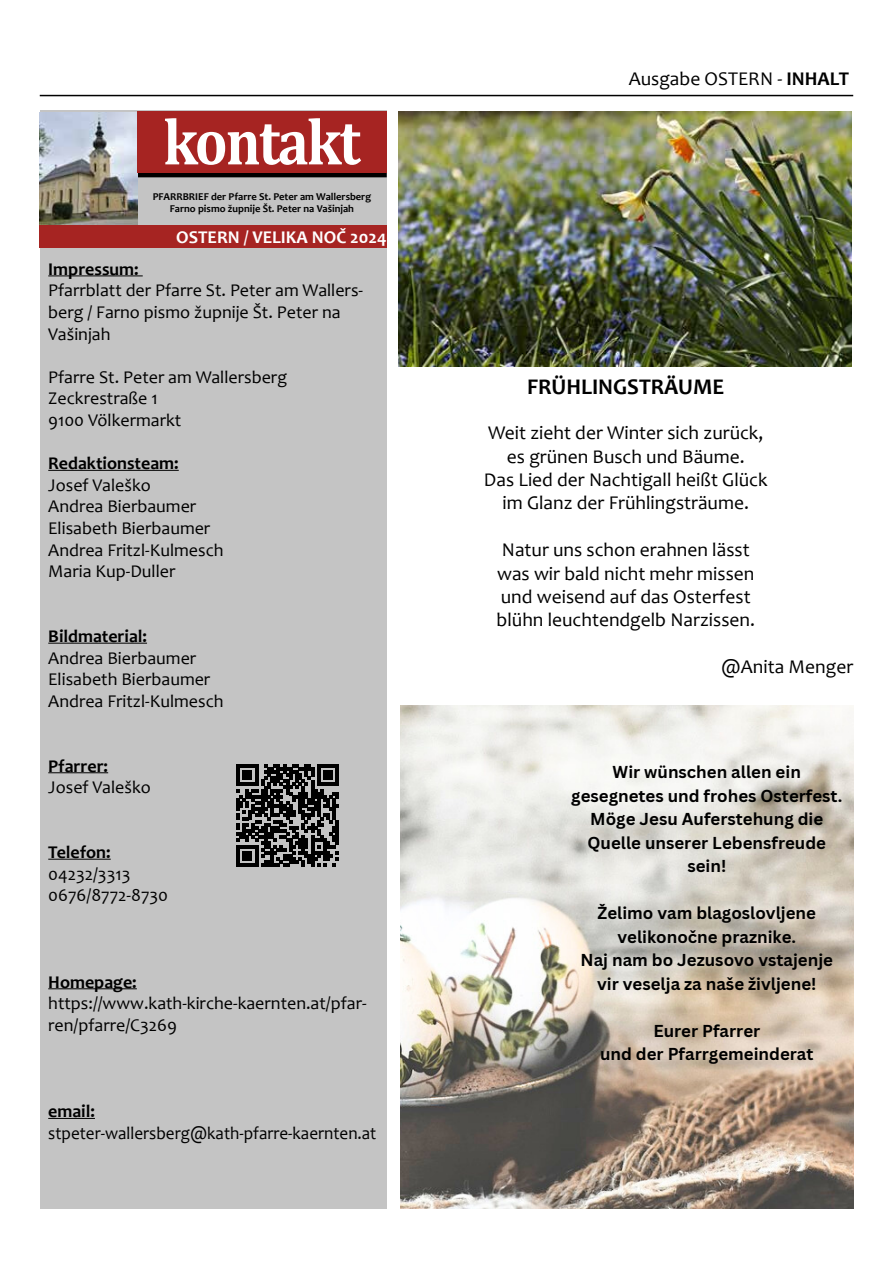
<style>
.page{position:relative;width:893px;height:1263px;background:#fff}
.page>*{position:absolute;margin:0;border:0;box-sizing:border-box;transform-origin:0 0}
.t1{font:700 66px "Cambria";letter-spacing:-.035em;color:#fff;scale:.88 1}
.t2{font:700 22.5px "Candara";color:#000}
.t3{font:19.5px/23.4px "Candara";color:#000;text-align:center}
.t4{font:18px/21.6px "Candara";color:#000}
.t5{font:700 18px "Candara";color:#000}
.t6{font:18px "Candara";color:#000;scale:.95 1}
.t7{font:700 18px "Candara";color:#fff}
.t8{font:700 16.8px/23.5px "Canva Sans";color:#000;text-align:center}
.t9{font:700 10.5px/12.6px "Candara";color:#000;text-align:center}
.s1{font-weight:700}
</style>
<div class="page">
<div style="left:40px;top:110px;width:347px;height:1099px;background:#c4c4c4"></div>
<hr style="left:48px;top:276px;width:95px;height:1px;background:#000">
<hr style="left:48px;top:470px;width:131px;height:1px;background:#000">
<hr style="left:48px;top:643px;width:99px;height:1px;background:#000">
<hr style="left:48px;top:772px;width:60px;height:1px;background:#000">
<hr style="left:48px;top:859px;width:63px;height:1px;background:#000">
<hr style="left:48px;top:988px;width:89px;height:1px;background:#000">
<hr style="left:48px;top:1118px;width:47px;height:1px;background:#000">
<hr style="left:137px;top:173px;width:250px;height:4px;background:#000">
<img style="left:40px;top:113px;width:97px;height:112px">
<div style="left:40px;top:225px;width:347px;height:22px;background:#a62422"></div>
<div style="left:137px;top:112px;width:250px;height:61px;background:#a62422"></div>
<hr style="left:40px;top:95px;width:813px;height:1px;background:#000">
<img style="left:398px;top:112px;width:454px;height:255px">
<svg style="left:236px;top:764px;width:103px;height:103px"></svg>
<img style="left:400px;top:705px;width:453px;height:504px">
<h1 class="t1" style="left:163px;top:95px;width:226px">kontakt</h1>
<p class="t9" style="left:153px;top:190px;width:220px">PFARRBRIEF der Pfarre St. Peter am Wallersberg<br>Farno pismo župnije Št. Peter na Vašinjah</p>
<p class="t7" style="left:176px;top:226px;width:212px">OSTERN / VELIKA NOČ 2024</p>
<p class="t5" style="left:48px;top:258px;width:92px">Impressum:</p>
<p class="t4" style="left:48px;top:279px;width:316px">Pfarrblatt der Pfarre St. Peter am Wallers&shy;berg / Farno pismo župnije Št. Peter na<br>Vašinjah</p>
<p class="t4" style="left:48px;top:366px;width:240px">Pfarre St. Peter am Wallersberg<br>Zeckrestraße 1<br>9100 Völkermarkt</p>
<p class="t5" style="left:48px;top:452px;width:132px">Redaktionsteam:</p>
<p class="t4" style="left:48px;top:474px;width:177px">Josef Valeško<br>Andrea Bierbaumer<br>Elisabeth Bierbaumer<br>Andrea Fritzl-Kulmesch<br>Maria Kup-Duller</p>
<p class="t5" style="left:48px;top:625px;width:100px">Bildmaterial:</p>
<p class="t4" style="left:48px;top:647px;width:177px">Andrea Bierbaumer<br>Elisabeth Bierbaumer<br>Andrea Fritzl-Kulmesch</p>
<p class="t5" style="left:48px;top:754px;width:61px">Pfarrer:</p>
<p class="t4" style="left:48px;top:776px;width:104px">Josef Valeško</p>
<p class="t5" style="left:48px;top:841px;width:64px">Telefon:</p>
<p class="t4" style="left:48px;top:863px;width:121px">04232/3313<br>0676/8772-8730</p>
<p class="t5" style="left:48px;top:970px;width:90px">Homepage:</p>
<p class="t4" style="left:48px;top:992px;width:320px">https://www.kath-kirche-kaernten.at/pfar&shy;ren/pfarre/C3269</p>
<p class="t5" style="left:48px;top:1100px;width:48px">email:</p>
<p class="t6" style="left:48px;top:1122px;width:347px">stpeter-wallersberg@kath-pfarre-kaernten.at</p>
<p class="t3" style="left:629px;top:66px;width:222px">Ausgabe OSTERN - <span class="s1">INHALT</span></p>
<p class="t2" style="left:527px;top:373px;width:199px">FRÜHLINGSTRÄUME</p>
<p class="t3" style="left:484px;top:421px;width:285px">Weit zieht der Winter sich zurück, es grünen Busch und Bäume.<br>Das Lied der Nachtigall heißt Glück im Glanz der Frühlingsträume.</p>
<p class="t3" style="left:497px;top:538px;width:260px;text-align:left">Natur uns schon erahnen lässt was wir bald nicht mehr missen und weisend auf das Osterfest blühn leuchtendgelb Narzissen.</p>
<p class="t3" style="left:721px;top:655px;width:133px">@Anita Menger</p>
<p class="t8" style="left:571px;top:761px;width:273px">Wir wünschen allen ein gesegnetes und frohes Osterfest.<br>Möge Jesu Auferstehung die<br>Quelle unserer Lebensfreude sein!</p>
<p class="t8" style="left:581px;top:902px;width:254px">Želimo vam blagoslovljene velikonočne praznike.<br>Naj nam bo Jezusovo vstajenje vir veselja za naše življene!</p>
<p class="t8" style="left:600px;top:1019px;width:215px">Eurer Pfarrer<br>und der Pfarrgemeinderat</p>
</div>
